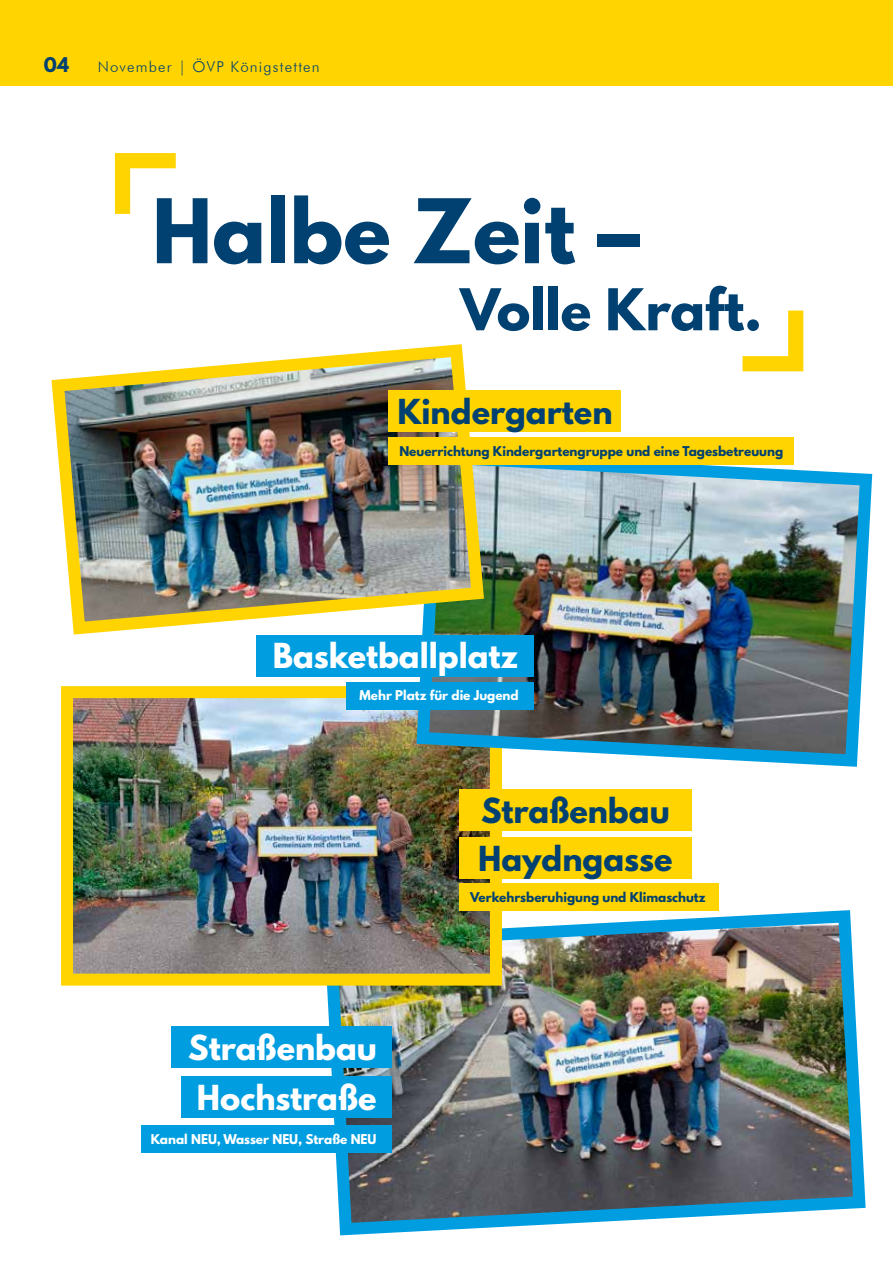
<style>
.page{position:relative;width:893px;height:1263px;background:#fff}
.page>*{position:absolute;margin:0;border:0;box-sizing:border-box;transform-origin:0 0}
.t1{font:700 78.75px "League Spartan";color:#004171}
.t2{font:700 51px "League Spartan";color:#004171}
.t3{font:700 30.6px/49.8px "League Spartan";color:#fff}
.t4{font:700 30.6px/48px "League Spartan";color:#004171}
.t5{font:700 18px "League Spartan";color:#004171}
.t6{font:300 15px "Futura BT";letter-spacing:.08em;color:#004171}
.t7{font:700 12px "League Spartan";color:#004171}
.t8{font:700 12px "League Spartan";color:#fff}
</style>
<div class="page">
<img style="left:318px;top:910px;width:548px;height:326px">
<div style="left:0;top:0;width:893px;height:85px;background:#ffd400"></div>
<svg style="left:115px;top:153px;width:61px;height:61px"></svg>
<svg style="left:742px;top:310px;width:61px;height:61px"></svg>
<img style="left:74px;top:699px;width:415px;height:274px">
<div style="left:61px;top:686px;width:441px;height:300px;border:12px solid #ffd400"></div>
<img style="left:410px;top:464px;width:463px;height:309px">
<div style="left:256px;top:634px;width:278px;height:42px;background:#009ee0"></div>
<div style="left:171px;top:1026px;width:221px;height:42px;background:#009ee0"></div>
<div style="left:181px;top:1076px;width:211px;height:42px;background:#009ee0"></div>
<div style="left:459px;top:789px;width:232px;height:42px;background:#ffd400"></div>
<div style="left:459px;top:837px;width:232px;height:42px;background:#ffd400"></div>
<img style="left:51px;top:344px;width:439px;height:291px">
<div style="left:389px;top:390px;width:232px;height:42px;background:#ffd400"></div>
<div style="left:388px;top:437px;width:406px;height:27px;background:#ffd400"></div>
<div style="left:459px;top:884px;width:260px;height:27px;background:#ffd400"></div>
<div style="left:347px;top:682px;width:187px;height:27px;background:#009ee0"></div>
<div style="left:141px;top:1125px;width:251px;height:27px;background:#009ee0"></div>
<h3 class="t5" style="left:44px;top:50px;width:27px">04</h3>
<p class="t6" style="left:98px;top:57px;width:224px">November | ÖVP Königstetten</p>
<h1 class="t1" style="left:152px;top:170px;width:489px">Halbe Zeit –</h1>
<h2 class="t2" style="left:460px;top:270px;width:303px">Volle Kraft.</h2>
<h3 class="t4" style="left:397px;top:387px;width:217px">Kindergarten</h3>
<p class="t7" style="left:399px;top:441px;width:385px">Neuerrichtung Kindergartengruppe und eine Tagesbetreuung</p>
<h3 class="t3" style="left:273px;top:630px;width:247px">Basketballplatz</h3>
<p class="t8" style="left:360px;top:686px;width:161px">Mehr Platz für die Jugend</p>
<h3 class="t4" style="left:478px;top:786px;width:196px">Straßenbau<br>Haydngasse</h3>
<h3 class="t3" style="left:188px;top:1022px;width:190px">Straßenbau<br>Hochstraße</h3>
<p class="t8" style="left:151px;top:1129px;width:227px">Kanal NEU, Wasser NEU, Straße NEU</p>
<p class="t7" style="left:470px;top:887px;width:237px">Verkehrsberuhigung und Klimaschutz</p>
</div>
